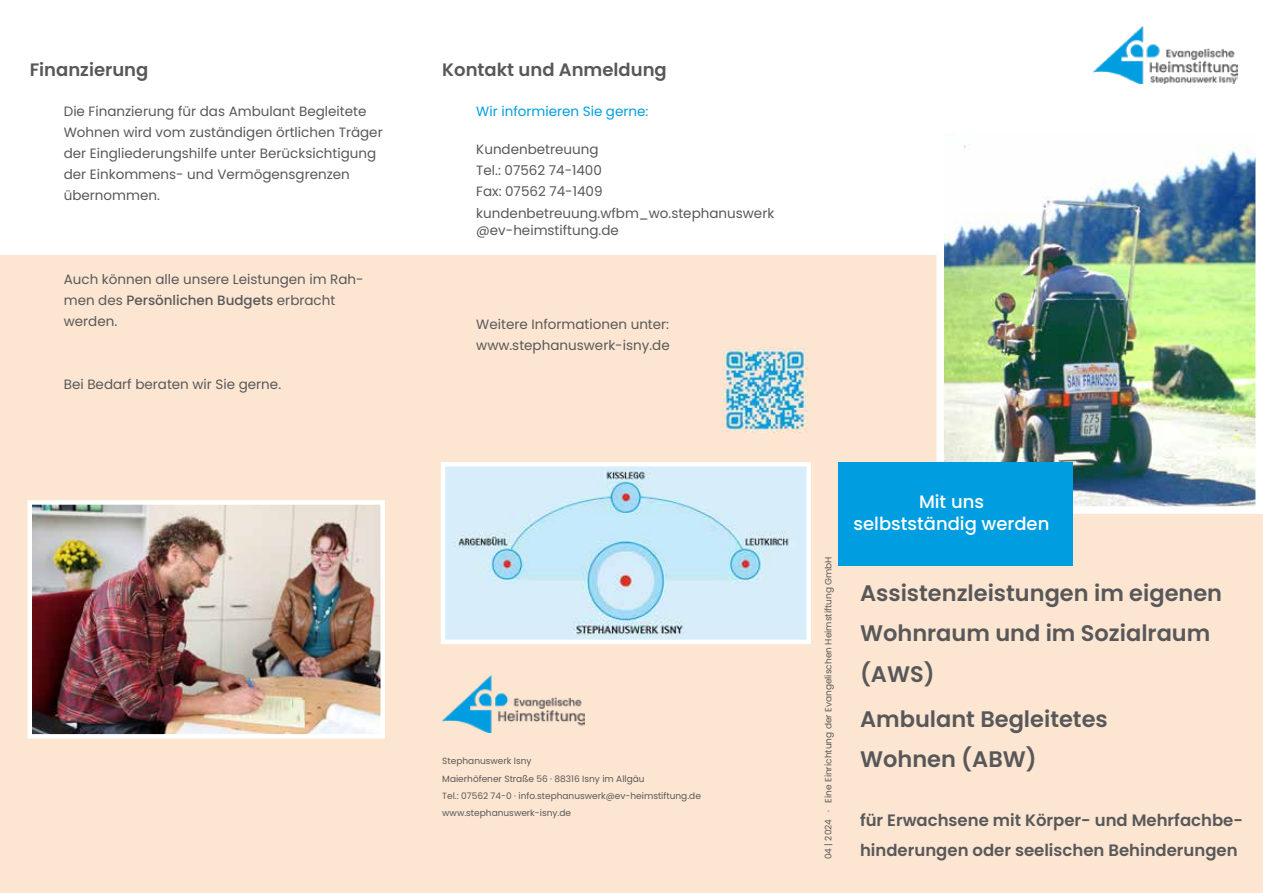
<style>
.page{position:relative;width:1263px;height:893px;background:#fff}
.page>*{position:absolute;margin:0;border:0;box-sizing:border-box;transform-origin:0 0}
.t1{font:600 22.5px/40.5px "Poppins";color:#58585a}
.t2{font:600 18px "Poppins";color:#58585a}
.t3{font:500 18px/21.6px "Poppins";color:#fff;text-align:center}
.t4{font:600 16.5px/30px "Poppins";color:#58585a}
.t5{font:13.5px/21px "Poppins";color:#58585a}
.t6{font:13.5px "Poppins";color:#009ee0}
.t7{font:9px/17.2px "Poppins";color:#58585a}
.s1{font-weight:500}
</style>
<div class="page">
<div style="left:0;top:255px;width:1263px;height:638px;background:#fde6d1"></div>
<img style="left:945px;top:144px;width:309px;height:361px">
<div style="left:936px;top:125px;width:327px;height:389px;border:8px solid #fff"></div>
<img style="left:446px;top:467px;width:360px;height:172px">
<div style="left:441px;top:462px;width:370px;height:182px;border:4px solid #fff"></div>
<img style="left:33px;top:505px;width:347px;height:229px">
<div style="left:28px;top:500px;width:357px;height:239px;border:4px solid #fff"></div>
<img style="left:1094px;top:26px;width:143px;height:58px">
<img style="left:443px;top:675px;width:142px;height:57px">
<img style="left:723px;top:348px;width:85px;height:85px">
<div style="left:838px;top:462px;width:234px;height:104px;background:#009ee0"></div>
<hr style="left:1259px;top:125px;width:4px;height:389px;background:#fff">
<h2 class="t2" style="left:30px;top:60px;width:120px">Finanzierung</h2>
<p class="t5" style="left:64px;top:101px;width:320px">Die Finanzierung für das Ambulant Begleitete Wohnen wird vom zuständigen örtlichen Träger der Eingliederungshilfe unter Berücksichtigung der Einkommens- und Vermögensgrenzen übernommen.</p>
<p class="t5" style="left:64px;top:269px;width:301px">Auch können alle unsere Leistungen im Rah&shy;men des <span class="s1">Persönlichen Budgets</span> erbracht werden.</p>
<p class="t5" style="left:64px;top:374px;width:219px">Bei Bedarf beraten wir Sie gerne.</p>
<h2 class="t2" style="left:442px;top:60px;width:226px">Kontakt und Anmeldung</h2>
<p class="t6" style="left:476px;top:104px;width:174px">Wir informieren Sie gerne:</p>
<p class="t5" style="left:476px;top:139px;width:300px">Kundenbetreuung<br>Tel.: 07562 74-1400<br>Fax: 07562 74-1409 kundenbetreuung.wfbm_wo.stephanuswerk</p>
<p class="t5" style="left:476px;top:220px;width:144px">@ev-heimstiftung.de</p>
<p class="t5" style="left:476px;top:314px;width:195px">Weitere Informationen unter: www.stephanuswerk-isny.de</p>
<p class="t7" style="left:442px;top:752px;width:260px">Stephanuswerk Isny<br>Maierhöfener Straße 56 · 88316 Isny im Allgäu<br>Tel.: 07562 74-0 · info.stephanuswerk@ev-heimstiftung.de www.stephanuswerk-isny.de</p>
<p class="t7" style="left:820px;top:859px;width:304px;rotate:-90deg">04 | 2024 · Eine Einrichtung der Evangelischen Heimstiftung GmbH</p>
<h2 class="t3" style="left:853px;top:491px;width:197px">Mit uns<br>selbstständig werden</h2>
<h1 class="t1" style="left:860px;top:573px;width:364px">Assistenzleistungen im eigenen<br>Wohnraum und im Sozialraum (AWS)</h1>
<h1 class="t1" style="left:860px;top:699px;width:249px">Ambulant Begleitetes<br>Wohnen (ABW)</h1>
<p class="t4" style="left:860px;top:805px;width:384px">für Erwachsene mit Körper- und Mehrfachbe&shy;hinderungen oder seelischen Behinderungen</p>
</div>
